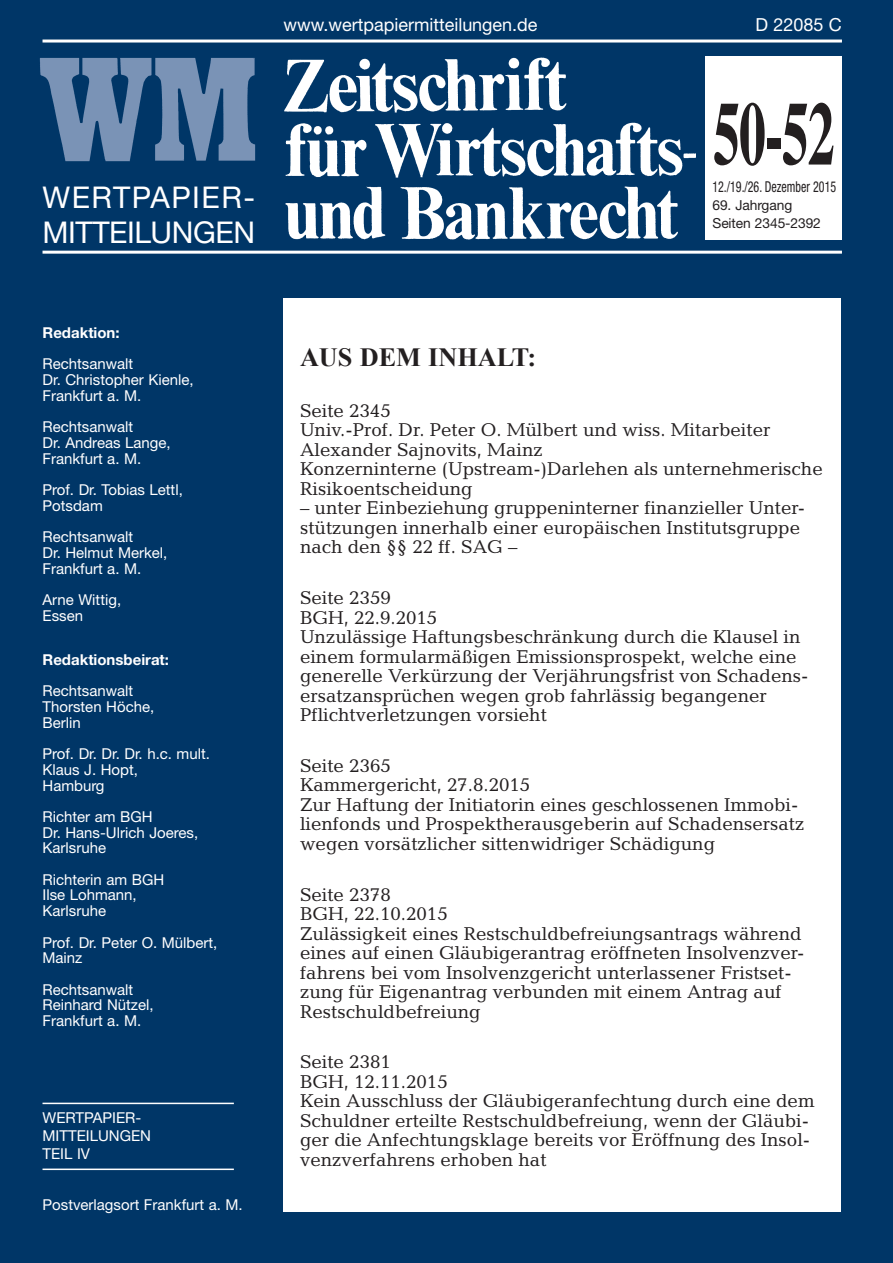
<style>
.page{position:relative;width:893px;height:1263px;background:#003667}
.page>*{position:absolute;margin:0;border:0;box-sizing:border-box;transform-origin:0 0}
.t1{font:700 90px "Times";color:#231f20;scale:.6 1}
.t2{font:30px/34.5px "Helvetica Neue";letter-spacing:-.015em;color:#fff}
.t3{font:700 26.25px "Times New Roman";color:#231f20}
.t4{font:18.75px/19.5px "Candida";color:#231f20}
.t5{font:18px "Helvetica Neue";color:#fff}
.t6{font:15px/15.8px "Helvetica Neue";color:#fff}
.t7{font:700 15px "Helvetica Neue";color:#fff}
.t8{font:condensed 15px "Helvetica Neue";color:#231f20;scale:.8 1}
.t9{font:13.8px/18px "Helvetica Neue";letter-spacing:-.005em;color:#231f20}
</style>
<div class="page">
<hr style="left:43px;top:251px;width:799px;height:3px;background:#fff">
<div style="left:283px;top:299px;width:558px;height:913px;background:#fff"></div>
<hr style="left:43px;top:1103px;width:191px;height:1px;background:#fff">
<hr style="left:43px;top:1168px;width:191px;height:2px;background:#fff">
<hr style="left:43px;top:40px;width:799px;height:3px;background:#fff">
<img style="left:284px;top:57px;width:412px;height:183px">
<img style="left:39px;top:57px;width:217px;height:105px">
<div style="left:706px;top:57px;width:136px;height:183px;background:#fff"></div>
<h2 class="t2" style="left:43px;top:183px;width:214px">WERTPAPIER-<br>MITTEILUNGEN</h2>
<p class="t5" style="left:284px;top:18px;width:256px">www.wertpapiermitteilungen.de</p>
<p class="t5" style="left:755px;top:18px;width:88px">D 22085 C</p>
<h1 class="t1" style="left:713px;top:97px;width:204px">50-52</h1>
<p class="t8" style="left:712px;top:181px;width:156px">12./19./26. Dezember 2015</p>
<p class="t9" style="left:712px;top:197px;width:110px">69. Jahrgang<br>Seiten 2345-2392</p>
<p class="t7" style="left:43px;top:327px;width:79px">Redaktion:</p>
<p class="t6" style="left:43px;top:358px;width:153px">Rechtsanwalt<br>Dr. Christopher Kienle,<br>Frankfurt a. M.</p>
<p class="t6" style="left:43px;top:421px;width:130px">Rechtsanwalt<br>Dr. Andreas Lange,<br>Frankfurt a. M.</p>
<p class="t6" style="left:43px;top:483px;width:142px">Prof. Dr. Tobias Lettl,<br>Potsdam</p>
<p class="t6" style="left:43px;top:530px;width:126px">Rechtsanwalt<br>Dr. Helmut Merkel,<br>Frankfurt a. M.</p>
<p class="t6" style="left:43px;top:593px;width:80px">Arne Wittig,<br>Essen</p>
<p class="t7" style="left:43px;top:654px;width:128px">Redaktionsbeirat:</p>
<p class="t6" style="left:43px;top:684px;width:113px">Rechtsanwalt<br>Thorsten Höche,<br>Berlin</p>
<p class="t6" style="left:43px;top:747px;width:169px">Prof. Dr. Dr. Dr. h.c. mult.<br>Klaus J. Hopt,<br>Hamburg</p>
<p class="t6" style="left:43px;top:810px;width:157px">Richter am BGH<br>Dr. Hans-Ulrich Joeres,<br>Karlsruhe</p>
<p class="t6" style="left:43px;top:873px;width:123px">Richterin am BGH<br>Ilse Lohmann,<br>Karlsruhe</p>
<p class="t6" style="left:43px;top:936px;width:176px">Prof. Dr. Peter O. Mülbert,<br>Mainz</p>
<p class="t6" style="left:43px;top:983px;width:113px">Rechtsanwalt<br>Reinhard Nützel,<br>Frankfurt a. M.</p>
<p class="t6" style="left:43px;top:1110px;width:110px;line-height:18px">WERTPAPIER-<br>MITTEILUNGEN<br>TEIL IV</p>
<p class="t6" style="left:43px;top:1198px;width:202px">Postverlagsort Frankfurt a. M.</p>
<h3 class="t3" style="left:300px;top:343px;width:238px">AUS DEM INHALT:</h3>
<p class="t4" style="left:300px;top:403px;width:524px">Seite 2345<br>Univ.-Prof. Dr. Peter O. Mülbert und wiss. Mitarbeiter Alexander Sajnovits, Mainz<br>Konzerninterne (Upstream-)Darlehen als unternehmerische Risikoentscheidung</p>
<p class="t4" style="left:300px;top:500px;width:506px">– unter Einbeziehung gruppeninterner finanzieller Unter&shy;stützungen innerhalb einer europäischen Institutsgruppe nach den §§ 22 ff. SAG –</p>
<p class="t4" style="left:300px;top:590px;width:510px">Seite 2359<br>BGH, 22.9.2015<br>Unzulässige Haftungsbeschränkung durch die Klausel in einem formularmäßigen Emissionsprospekt, welche eine generelle Verkürzung der Verjährungsfrist von Schadens&shy;ersatzansprüchen wegen grob fahrlässig begangener Pflichtverletzungen vorsieht</p>
<p class="t4" style="left:300px;top:758px;width:506px">Seite 2365<br>Kammergericht, 27.8.2015<br>Zur Haftung der Initiatorin eines geschlossenen Immobi&shy;lienfonds und Prospektherausgeberin auf Schadensersatz wegen vorsätzlicher sittenwidriger Schädigung</p>
<p class="t4" style="left:300px;top:887px;width:506px">Seite 2378<br>BGH, 22.10.2015<br>Zulässigkeit eines Restschuldbefreiungsantrags während eines auf einen Gläubigerantrag eröffneten Insolvenzver&shy;fahrens bei vom Insolvenzgericht unterlassener Fristset&shy;zung für Eigenantrag verbunden mit einem Antrag auf Restschuldbefreiung</p>
<p class="t4" style="left:300px;top:1054px;width:516px">Seite 2381<br>BGH, 12.11.2015<br>Kein Ausschluss der Gläubigeranfechtung durch eine dem Schuldner erteilte Restschuldbefreiung, wenn der Gläubi&shy;ger die Anfechtungsklage bereits vor Eröffnung des Insol&shy;venzverfahrens erhoben hat</p>
</div>
